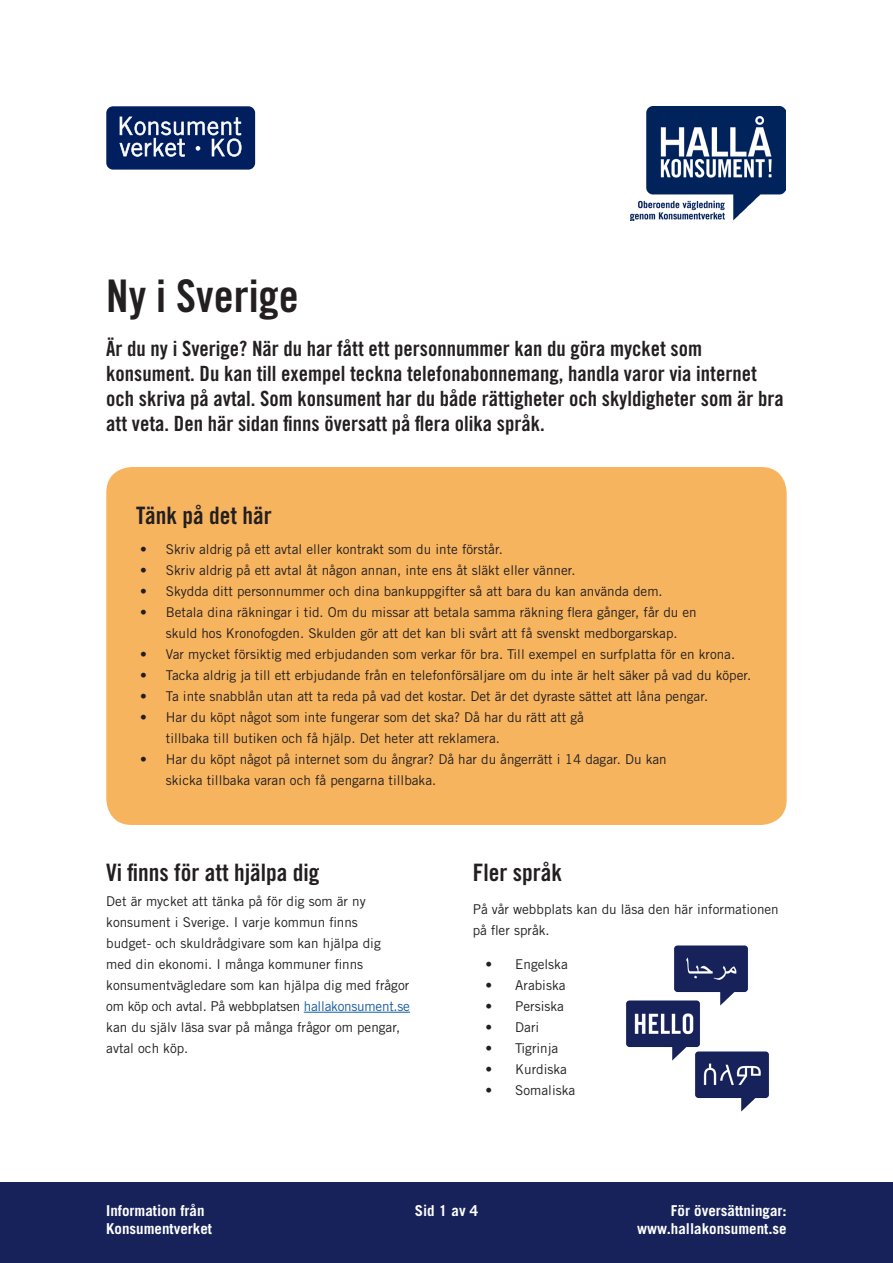
<style>
.page{position:relative;width:893px;height:1263px;background:#fff}
.page>*{position:absolute;margin:0;border:0;box-sizing:border-box;transform-origin:0 0}
.t1{font:45px "Trade Gothic LT Std Bd Cn 20";color:#231f20}
.Brödtext{font:24px "Trade Gothic LT Std Bd Cn 20";color:#231f20}
.Ingress{font:21px/25.2px "Trade Gothic LT Std Bd Cn 20";color:#231f20}
.t2{font:700 15px "Trade Gothic LT Std";color:#fff}
.Brödtext-2{font:13.5px/21px "Trade Gothic LT Std";color:#231f20}
.s1{color:#175d9e}
</style>
<div class="page">
<div style="left:0;top:1183px;width:893px;height:80px;background:#162259"></div>
<div style="left:106px;top:467px;width:681px;height:358px;background:#f7b45f;border-radius:26px"></div>
<hr style="left:304px;top:1012px;width:106px;height:1px;background:#175d9e">
<img style="left:674px;top:945px;width:74px;height:61px">
<img style="left:626px;top:992px;width:94px;height:69px">
<img style="left:675px;top:1043px;width:94px;height:69px">
<div style="left:106px;top:106px;width:149px;height:64px;background:#011e5f;border-radius:7px"></div>
<svg style="left:119px;top:117px;width:123px;height:40px"></svg>
<img style="left:630px;top:106px;width:156px;height:114px">
<h1 class="t1" style="left:106px;top:268px;width:194px">Ny i Sverige</h1>
<p class="Ingress" style="left:106px;top:335px;width:679px">Är du ny i Sverige? När du har fått ett personnummer kan du göra mycket som konsument. Du kan till exempel teckna telefonabonnemang, handla varor via internet och skriva på avtal. Som konsument har du både rättigheter och skyldigheter som är bra att veta. Den här sidan finns översatt på flera olika språk.</p>
<p class="Brödtext" style="left:136px;top:501px;width:137px">Tänk på det här</p>
<p class="Brödtext-2" style="left:140px;top:538px;width:364px">• Skriv aldrig på ett avtal eller kontrakt som du inte förstår.</p>
<p class="Brödtext-2" style="left:140px;top:559px;width:437px">• Skriv aldrig på ett avtal åt någon annan, inte ens åt släkt eller vänner.</p>
<p class="Brödtext-2" style="left:140px;top:580px;width:524px">• Skydda ditt personnummer och dina bankuppgifter så att bara du kan använda dem.</p>
<p class="Brödtext-2" style="left:140px;top:601px;width:558px;text-align:center">• Betala dina räkningar i tid. Om du missar att betala samma räkning flera gånger, får du en skuld hos Kronofogden. Skulden gör att det kan bli svårt att få svenskt medborgarskap.</p>
<p class="Brödtext-2" style="left:140px;top:643px;width:596px">• Var mycket försiktig med erbjudanden som verkar för bra. Till exempel en surfplatta för en krona.</p>
<p class="Brödtext-2" style="left:140px;top:664px;width:613px">• Tacka aldrig ja till ett erbjudande från en telefonförsäljare om du inte är helt säker på vad du köper.</p>
<p class="Brödtext-2" style="left:140px;top:685px;width:569px">• Ta inte snabblån utan att ta reda på vad det kostar. Det är det dyraste sättet att låna pengar.</p>
<p class="Brödtext-2" style="left:166px;top:706px;width:419px;text-indent:-26px">• Har du köpt något som inte fungerar som det ska? Då har du rätt att gå tillbaka till butiken och få hjälp. Det heter att reklamera.</p>
<p class="Brödtext-2" style="left:166px;top:748px;width:502px;text-indent:-26px">• Har du köpt något på internet som du ångrar? Då har du ångerrätt i 14 dagar. Du kan skicka tillbaka varan och få pengarna tillbaka.</p>
<h2 class="Brödtext" style="left:106px;top:857px;width:215px">Vi finns för att hjälpa dig</h2>
<p class="Brödtext-2" style="left:106px;top:890px;width:305px">Det är mycket att tänka på för dig som är ny konsument i Sverige. I varje kommun finns<br>budget- och skuldrådgivare som kan hjälpa dig<br>med din ekonomi. I många kommuner finns konsumentvägledare som kan hjälpa dig med frågor om köp och avtal. På webbplatsen <span class="s1">hallakonsument.se </span>kan du själv läsa svar på många frågor om pengar, avtal och köp.</p>
<p class="Brödtext" style="left:473px;top:857px;width:91px">Fler språk</p>
<p class="Brödtext-2" style="left:473px;top:899px;width:307px">På vår webbplats kan du läsa den här informationen på fler språk.</p>
<p class="Brödtext-2" style="left:485px;top:954px;width:84px">• Engelska</p>
<p class="Brödtext-2" style="left:485px;top:975px;width:82px">• Arabiska</p>
<p class="Brödtext-2" style="left:485px;top:996px;width:80px">• Persiska</p>
<p class="Brödtext-2" style="left:485px;top:1017px;width:55px">• Dari</p>
<p class="Brödtext-2" style="left:485px;top:1038px;width:74px">• Tigrinja</p>
<p class="Brödtext-2" style="left:485px;top:1059px;width:83px">• Kurdiska</p>
<p class="Brödtext-2" style="left:485px;top:1080px;width:91px">• Somaliska</p>
<p class="t2" style="left:106px;top:1201px;width:100px">Information från</p>
<p class="t2" style="left:415px;top:1201px;width:65px">Sid 1 av 4</p>
<p class="t2" style="left:671px;top:1201px;width:117px">För översättningar:</p>
<p class="t2" style="left:106px;top:1219px;width:107px">Konsumentverket</p>
<p class="t2" style="left:637px;top:1219px;width:151px">www.hallakonsument.se</p>
</div>
